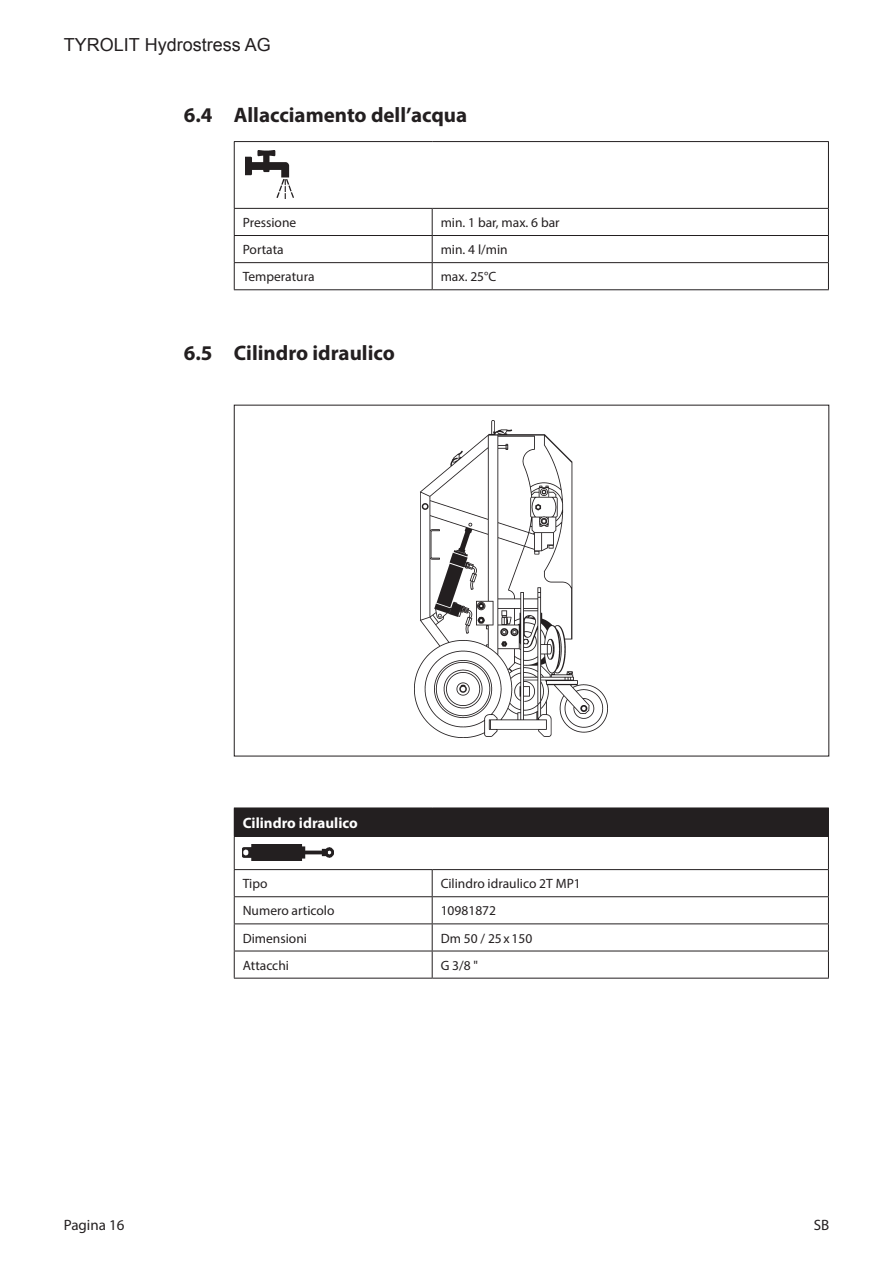
<style>
.page{position:relative;width:893px;height:1263px;background:#fff}
.page>*{position:absolute;margin:0;border:0;box-sizing:border-box;transform-origin:0 0}
.t1{font:700 21px "Myriad Pro";color:#231f20}
.t2{font:18px "Arial";color:#231f20}
.t3{font:700 15px "Myriad Pro";color:#fff}
.t4{font:15px "Myriad Pro";color:#231f20}
.t5{font:13.5px "Myriad Pro";color:#231f20}
</style>
<div class="page">
<hr style="left:234px;top:141px;width:198px;height:1px;background:#231f20">
<hr style="left:234px;top:142px;width:1px;height:66px;background:#231f20">
<hr style="left:432px;top:141px;width:397px;height:1px;background:#231f20">
<hr style="left:828px;top:142px;width:1px;height:66px;background:#231f20">
<hr style="left:234px;top:208px;width:198px;height:1px;background:#231f20">
<hr style="left:432px;top:208px;width:397px;height:1px;background:#231f20">
<hr style="left:234px;top:235px;width:198px;height:1px;background:#231f20">
<hr style="left:432px;top:235px;width:397px;height:1px;background:#231f20">
<hr style="left:234px;top:262px;width:198px;height:1px;background:#231f20">
<svg style="left:234px;top:209px;width:1px;height:80px"></svg>
<hr style="left:432px;top:262px;width:397px;height:1px;background:#231f20">
<svg style="left:432px;top:209px;width:1px;height:80px"></svg>
<svg style="left:828px;top:209px;width:1px;height:80px"></svg>
<hr style="left:234px;top:289px;width:198px;height:1px;background:#231f20">
<hr style="left:432px;top:289px;width:397px;height:1px;background:#231f20">
<img style="left:246px;top:150px;width:48px;height:48px">
<div style="left:234px;top:808px;width:594px;height:28px;background:#231f20"></div>
<svg style="left:828px;top:808px;width:1px;height:28px"></svg>
<hr style="left:234px;top:807px;width:198px;height:1px;background:#231f20">
<hr style="left:432px;top:807px;width:397px;height:1px;background:#231f20">
<hr style="left:234px;top:836px;width:198px;height:1px;background:#231f20">
<hr style="left:234px;top:837px;width:1px;height:32px;background:#231f20">
<hr style="left:432px;top:836px;width:397px;height:1px;background:#231f20">
<hr style="left:828px;top:837px;width:1px;height:32px;background:#231f20">
<hr style="left:234px;top:869px;width:198px;height:1px;background:#231f20">
<hr style="left:432px;top:869px;width:397px;height:1px;background:#231f20">
<hr style="left:234px;top:896px;width:198px;height:1px;background:#231f20">
<hr style="left:432px;top:896px;width:397px;height:1px;background:#231f20">
<hr style="left:234px;top:923px;width:198px;height:1px;background:#231f20">
<hr style="left:432px;top:923px;width:397px;height:1px;background:#231f20">
<hr style="left:234px;top:951px;width:198px;height:1px;background:#231f20">
<svg style="left:234px;top:870px;width:1px;height:108px"></svg>
<hr style="left:432px;top:951px;width:397px;height:1px;background:#231f20">
<svg style="left:432px;top:870px;width:1px;height:108px"></svg>
<svg style="left:828px;top:870px;width:1px;height:108px"></svg>
<hr style="left:234px;top:978px;width:198px;height:1px;background:#231f20">
<hr style="left:432px;top:978px;width:397px;height:1px;background:#231f20">
<img style="left:243px;top:845px;width:90px;height:15px">
<img style="left:415px;top:420px;width:192px;height:317px">
<h2 class="t2" style="left:64px;top:33px;width:209px">TYROLIT Hydrostress AG</h2>
<h1 class="t1" style="left:184px;top:101px;width:30px">6.4</h1>
<h1 class="t1" style="left:234px;top:101px;width:235px">Allacciamento dell’acqua</h1>
<p class="t5" style="left:243px;top:214px;width:55px">Pressione</p>
<p class="t5" style="left:441px;top:214px;width:120px">min. 1 bar, max. 6 bar</p>
<p class="t5" style="left:243px;top:241px;width:42px">Portata</p>
<p class="t5" style="left:441px;top:241px;width:69px">min. 4 l/min</p>
<p class="t5" style="left:243px;top:268px;width:73px">Temperatura</p>
<p class="t5" style="left:441px;top:268px;width:57px">max. 25°C</p>
<h1 class="t1" style="left:184px;top:339px;width:30px">6.5</h1>
<h1 class="t1" style="left:234px;top:339px;width:162px">Cilindro idraulico</h1>
<p class="t3" style="left:243px;top:813px;width:116px">Cilindro idraulico</p>
<p class="t5" style="left:243px;top:875px;width:26px">Tipo</p>
<p class="t5" style="left:441px;top:875px;width:142px">Cilindro idraulico 2T MP1</p>
<p class="t5" style="left:243px;top:902px;width:93px">Numero articolo</p>
<p class="t5" style="left:441px;top:902px;width:57px">10981872</p>
<p class="t5" style="left:243px;top:930px;width:66px">Dimensioni</p>
<p class="t5" style="left:441px;top:930px;width:93px">Dm 50 / 25x150</p>
<p class="t5" style="left:243px;top:957px;width:48px">Attacchi</p>
<p class="t5" style="left:441px;top:957px;width:39px">G 3/8 "</p>
<p class="t4" style="left:64px;top:1215px;width:62px">Pagina 16</p>
<p class="t4" style="left:814px;top:1215px;width:17px">SB</p>
</div>
